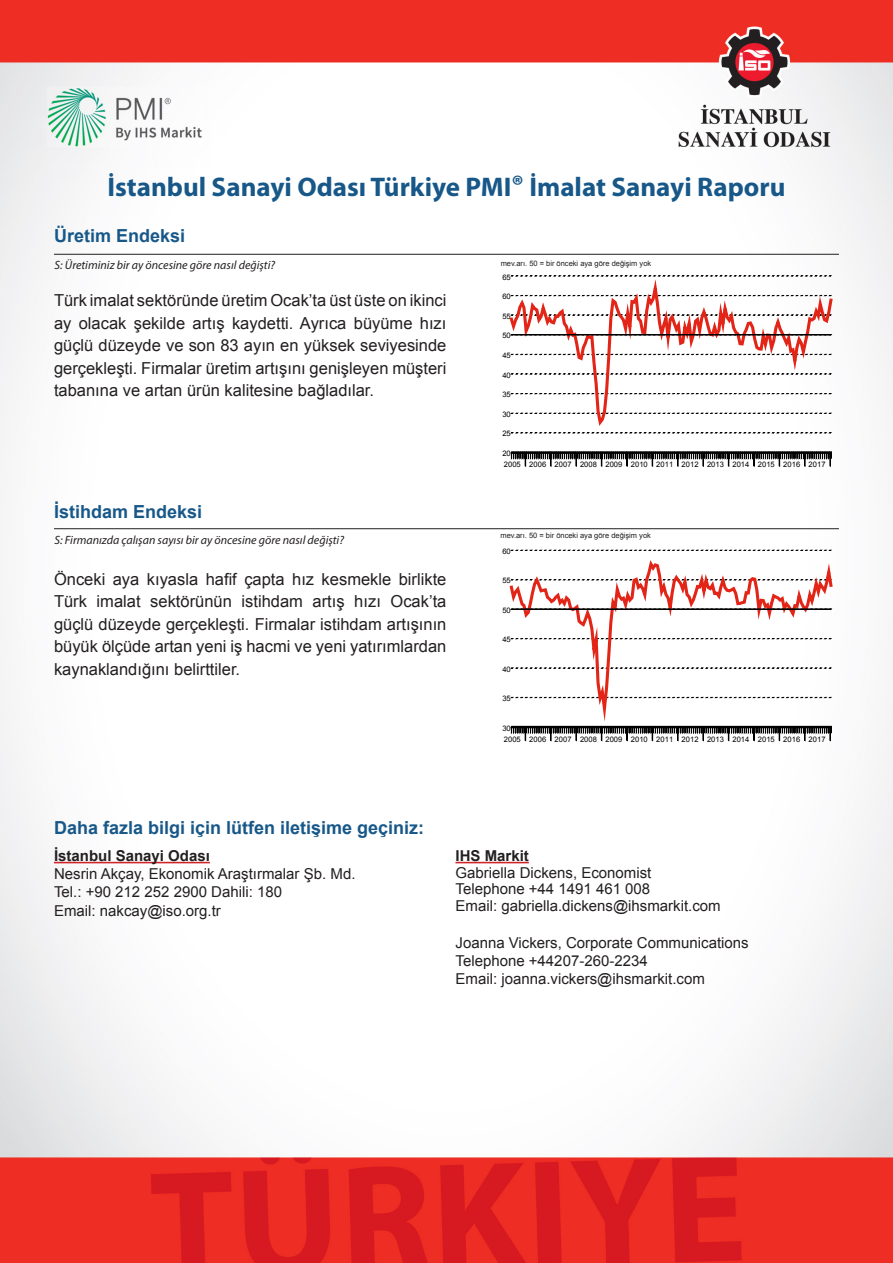
<style>
.page{position:relative;width:893px;height:1263px;background:#fff}
.page>*{position:absolute;margin:0;border:0;box-sizing:border-box;transform-origin:0 0}
.t1{font:700 27px "Myriad Pro";color:#175889}
.P1_Subheader{font:700 18px "Arial";color:#175889}
.P2_body_text{font:16.5px/22.5px "Arial";color:#231f20;text-align:justify}
.contact{font:15px "Arial";color:#231f20}
.contact-2{font:700 15px "Arial";color:#231f20}
.P2_question{font:italic 12px "Myriad Pro";color:#231f20}
.t2{font:7.65px "Arial";letter-spacing:.005em;color:#000}
.graph_label{font:7.5px "Arial";color:#231f20}
</style>
<div class="page">
<img style="left:0;top:0;width:893px;height:1263px">
<svg style="left:511px;top:452px;width:321px;height:14px"></svg>
<svg style="left:511px;top:433px;width:320px;height:1px"></svg>
<svg style="left:508px;top:270px;width:326px;height:160px"></svg>
<hr style="left:54px;top:254px;width:785px;height:1px;background:#231f20">
<svg style="left:511px;top:735px;width:321px;height:6px"></svg>
<svg style="left:511px;top:550px;width:320px;height:1px"></svg>
<svg style="left:508px;top:555px;width:326px;height:180px"></svg>
<div style="left:511px;top:609px;width:320px;height:1px;border:1px solid #000"></div>
<hr style="left:54px;top:528px;width:785px;height:1px;background:#231f20">
<hr style="left:54px;top:862px;width:156px;height:1px;background:#d1232a">
<hr style="left:455px;top:862px;width:74px;height:1px;background:#d1232a">
<h1 class="t1" style="left:108px;top:169px;width:679px">İstanbul Sanayi Odası Türkiye PMI® İmalat Sanayi Raporu</h1>
<p class="P1_Subheader" style="left:54px;top:224px;width:133px">Üretim Endeksi</p>
<p class="P2_question" style="left:55px;top:258px;width:222px">S: Üretiminiz bir ay öncesine göre nasıl değişti?</p>
<p class="P2_body_text" style="left:54px;top:289px;width:394px">Türk imalat sektöründe üretim Ocak’ta üst üste on ikinci ay olacak şekilde artış kaydetti. Ayrıca büyüme hızı güçlü düzeyde ve son 83 ayın en yüksek seviyesinde gerçekleşti. Firmalar üretim artışını genişleyen müşteri tabanına ve artan ürün kalitesine bağladılar.</p>
<p class="P1_Subheader" style="left:54px;top:500px;width:150px">İstihdam Endeksi</p>
<p class="P2_question" style="left:55px;top:532px;width:291px">S: Firmanızda çalışan sayısı bir ay öncesine göre nasıl değişti?</p>
<p class="P2_body_text" style="left:54px;top:568px;width:394px">Önceki aya kıyasla hafif çapta hız kesmekle birlikte Türk imalat sektörünün istihdam artış hızı Ocak’ta güçlü düzeyde gerçekleşti. Firmalar istihdam artışının büyük ölçüde artan yeni iş hacmi ve yeni yatırımlardan kaynaklandığını belirttiler.</p>
<p class="graph_label" style="left:501px;top:258px;width:152px">mev.arı. 50 = bir önceki aya göre değişim yok</p>
<p class="t2" style="left:502px;top:272px;width:10px">65</p>
<p class="t2" style="left:502px;top:292px;width:10px">60</p>
<p class="t2" style="left:502px;top:311px;width:10px">55</p>
<p class="t2" style="left:502px;top:331px;width:10px">50</p>
<p class="t2" style="left:502px;top:350px;width:10px">45</p>
<p class="t2" style="left:502px;top:370px;width:10px">40</p>
<p class="t2" style="left:502px;top:390px;width:10px">35</p>
<p class="t2" style="left:502px;top:409px;width:10px">30</p>
<p class="t2" style="left:502px;top:429px;width:10px">25</p>
<p class="t2" style="left:502px;top:448px;width:10px">20</p>
<p class="t2" style="left:504px;top:459px;width:323px">2005 2006 2007 2008 2009 2010 2011 2012 2013 2014 2015 2016 2017</p>
<p class="graph_label" style="left:500px;top:530px;width:152px">mev.arı. 50 = bir önceki aya göre değişim yok</p>
<p class="t2" style="left:502px;top:546px;width:10px">60</p>
<p class="t2" style="left:502px;top:576px;width:10px">55</p>
<p class="t2" style="left:502px;top:605px;width:10px">50</p>
<p class="t2" style="left:502px;top:635px;width:10px">45</p>
<p class="t2" style="left:502px;top:664px;width:10px">40</p>
<p class="t2" style="left:502px;top:693px;width:10px">35</p>
<p class="t2" style="left:502px;top:723px;width:10px">30</p>
<p class="t2" style="left:504px;top:734px;width:323px">2005 2006 2007 2008 2009 2010 2011 2012 2013 2014 2015 2016 2017</p>
<p class="P1_Subheader" style="left:54px;top:816px;width:372px">Daha fazla bilgi için lütfen iletişime geçiniz:</p>
<p class="contact-2" style="left:54px;top:846px;width:157px">İstanbul Sanayi Odası</p>
<p class="contact" style="left:54px;top:864px;width:303px">Nesrin Akçay, Ekonomik Araştırmalar Şb. Md.</p>
<p class="contact" style="left:54px;top:882px;width:230px">Tel.: +90 212 252 2900 Dahili: 180</p>
<p class="contact" style="left:54px;top:900px;width:168px">Email: nakcay@iso.org.tr</p>
<p class="contact-2" style="left:455px;top:846px;width:75px">IHS Markit</p>
<p class="contact" style="left:455px;top:863px;width:197px">Gabriella Dickens, Economist</p>
<p class="contact" style="left:455px;top:879px;width:196px">Telephone +44 1491 461 008</p>
<p class="contact" style="left:455px;top:896px;width:267px">Email: gabriella.dickens@ihsmarkit.com</p>
<p class="contact" style="left:455px;top:932px;width:295px">Joanna Vickers, Corporate Communications</p>
<p class="contact" style="left:455px;top:951px;width:194px">Telephone +44207-260-2234</p>
<p class="contact" style="left:455px;top:969px;width:251px">Email: joanna.vickers@ihsmarkit.com</p>
</div>
